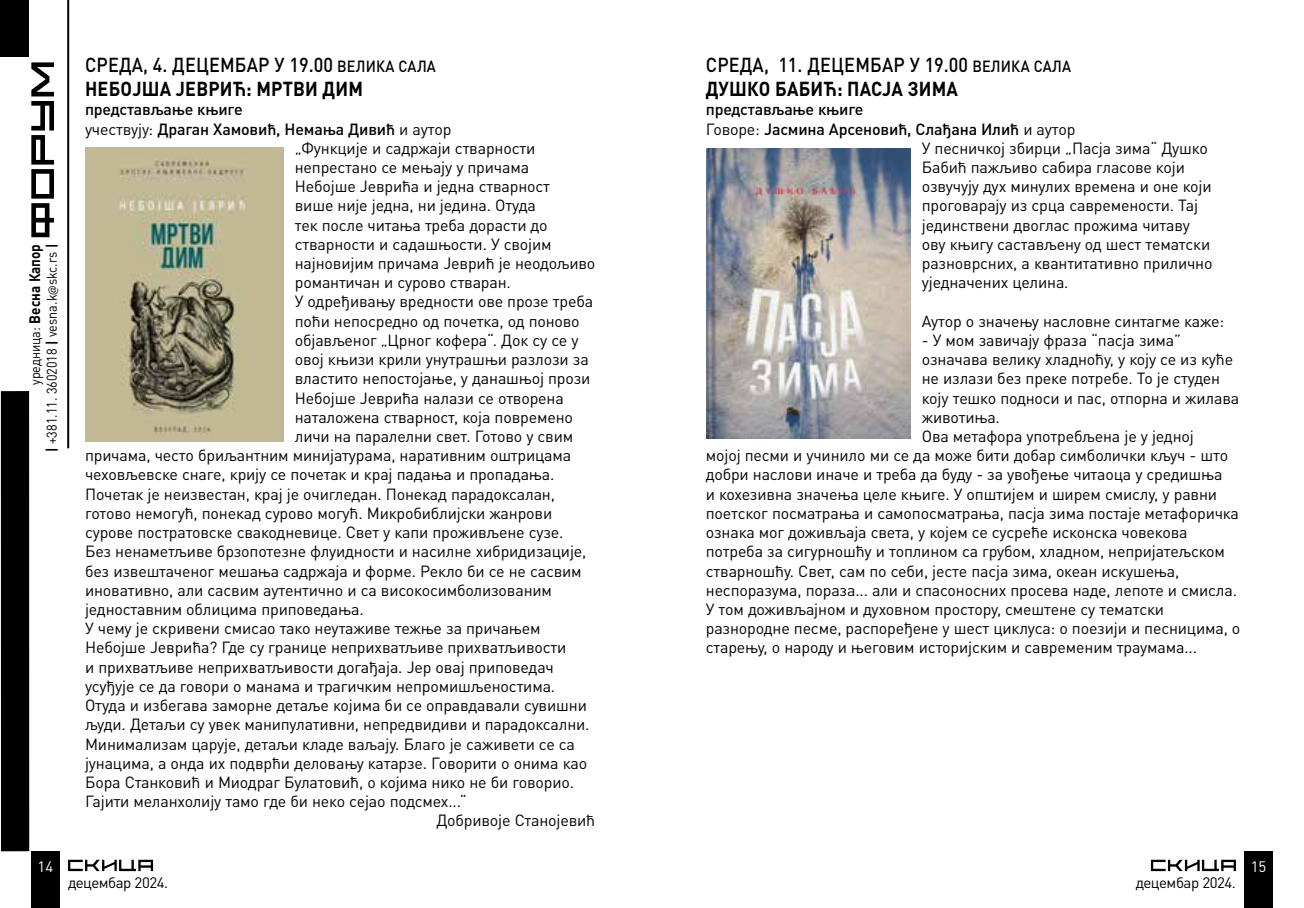
<style>
.page{position:relative;width:1304px;height:908px;background:#fff}
.page>*{position:absolute;margin:0;border:0;box-sizing:border-box;transform-origin:0 0}
.t1{font:500 20px/24px "DIN Pro";letter-spacing:.01em;color:#000;scale:.9 1}
.t2{font:700 20px "DIN Pro";letter-spacing:.105em;color:#000;scale:.9 1}
.t3{font:16px "DIN Pro";letter-spacing:-.01em;color:#000}
.t4{font:500 16px "DIN Pro";letter-spacing:-.01em;color:#000}
.t5{font:15px "DIN Pro";letter-spacing:-.03em;color:#000}
.t6{font:700 15px "DIN Pro";color:#000;scale:.9 1}
.t7{font:15px "DIN Pro";color:#fff}
.t8{font:14px "DIN Pro";color:#000;scale:.9 1}
.s1{font-weight:400;font-size:14px}
.s2{font-weight:700}
.s3{font-family:"Myriad Pro"}
.s4{font-size:16px}
.s5{font-weight:400}
</style>
<div class="page">
<div style="left:31px;top:850px;width:29px;height:57px;background:#000"></div>
<svg style="left:68px;top:859px;width:85px;height:11px"></svg>
<div style="left:1244px;top:850px;width:29px;height:57px;background:#000"></div>
<svg style="left:1151px;top:859px;width:85px;height:11px"></svg>
<div style="left:1px;top:391px;width:28px;height:459px;background:#000"></div>
<div style="left:0;top:0;width:28px;height:57px;background:#000"></div>
<hr style="left:67px;top:0;width:2px;height:448px;background:#000">
<svg style="left:31px;top:62px;width:23px;height:175px"></svg>
<img style="left:85px;top:147px;width:198px;height:294px">
<img style="left:706px;top:148px;width:204px;height:290px">
<p class="t6" style="left:22px;top:385px;width:158px;rotate:-90deg"><span class="s1">уредница:</span> Весна Капор</p>
<p class="t8" style="left:41px;top:452px;width:232px;rotate:-90deg"><span class="s2">|</span> +381.11. 3602018 <span class="s2">|</span> vesna.k<span class="s3">@</span>skc.rs <span class="s2">|</span></p>
<p class="t1" style="left:85px;top:51px;width:391px">среда, 4. децембар у 19.00 <span class="s4">велика сала<br></span><span class="s2">Н ебојша Јеврић: Мртви дим</span></p>
<p class="t4" style="left:85px;top:96px;width:159px">представљање књиге</p>
<p class="t4" style="left:85px;top:116px;width:368px"><span class="s5">учествују:</span> Драган Хамовић, Н емања Дивић <span class="s5">и аутор</span></p>
<p class="t3" style="left:295px;top:135px;width:242px">„Функције и садржаји стварности</p>
<p class="t3" style="left:295px;top:154px;width:236px">непрестано се мењају у причама</p>
<p class="t3" style="left:295px;top:174px;width:257px">Небојше Јеврића и једна стварност</p>
<p class="t3" style="left:295px;top:193px;width:243px">више није једна, ни једина. Отуда</p>
<p class="t3" style="left:295px;top:212px;width:254px">тек после читања треба дорасти до</p>
<p class="t3" style="left:295px;top:231px;width:258px">стварности и садашњости. У својим</p>
<p class="t3" style="left:295px;top:250px;width:302px">најновијим причама Јеврић је неодољиво</p>
<p class="t3" style="left:295px;top:270px;width:218px">романтичан и сурово стваран.</p>
<p class="t3" style="left:295px;top:289px;width:300px">У одређивању вредности ове прозе треба</p>
<p class="t3" style="left:295px;top:308px;width:286px">поћи непосредно од почетка, од поново</p>
<p class="t3" style="left:295px;top:327px;width:285px">објављеног „Црног кофера“. Док су се у</p>
<p class="t3" style="left:295px;top:346px;width:296px">овој књизи крили унутрашњи разлози за</p>
<p class="t3" style="left:295px;top:366px;width:297px">властито непостојање, у данашњој прози</p>
<p class="t3" style="left:295px;top:385px;width:270px">Небојше Јеврића налази се отворена</p>
<p class="t3" style="left:295px;top:404px;width:280px">наталожена стварност, која повремено</p>
<p class="t3" style="left:295px;top:423px;width:280px">личи на паралелни свет. Готово у свим</p>
<p class="t3" style="left:85px;top:442px;width:488px">причама, често бриљантним минијатурама, наративним оштрицама</p>
<p class="t3" style="left:85px;top:462px;width:471px">чеховљевске снаге, крију се почетак и крај падања и пропадања.</p>
<p class="t3" style="left:85px;top:481px;width:471px">Почетак је неизвестан, крај је очигледан. Понекад парадоксалан,</p>
<p class="t3" style="left:85px;top:500px;width:469px">готово немогућ, понекад сурово могућ. Микробиблијски жанрови</p>
<p class="t3" style="left:85px;top:519px;width:480px">сурове постратовске свакодневице. Свет у капи проживљене сузе.</p>
<p class="t3" style="left:85px;top:538px;width:503px">Без ненаметљиве брзопотезне флуидности и насилне хибридизације,</p>
<p class="t3" style="left:85px;top:558px;width:498px">без извештаченог мешања садржаја и форме. Рекло би се не сасвим</p>
<p class="t3" style="left:85px;top:577px;width:468px">иновативно, али сасвим аутентично и сa високосимболизованим</p>
<p class="t3" style="left:85px;top:596px;width:280px">једноставним облицима приповедања.</p>
<p class="t3" style="left:85px;top:615px;width:457px">У чему је скривени смисао тако неутаживе тежње за причањем</p>
<p class="t3" style="left:85px;top:634px;width:483px">Небојше Јеврића? Где су границе неприхватљиве прихватљивости</p>
<p class="t3" style="left:85px;top:654px;width:470px">и прихватљиве неприхватљивости догађаја. Јер овај приповедач</p>
<p class="t3" style="left:85px;top:673px;width:472px">усуђује се да говори о манама и трагичким непромишљеностима.</p>
<p class="t3" style="left:85px;top:692px;width:503px">Отуда и избегава заморне детаље којима би се оправдавали сувишни</p>
<p class="t3" style="left:85px;top:711px;width:506px">људи. Детаљи су увек манипулативни, непредвидиви и парадоксални.</p>
<p class="t3" style="left:85px;top:730px;width:491px">Минимализам царује, детаљи кладе ваљају. Благо је саживети се сa</p>
<p class="t3" style="left:85px;top:750px;width:504px">јунацима, а онда их подврћи деловању катарзе. Говорити о онима као</p>
<p class="t3" style="left:85px;top:769px;width:491px">Бора Станковић и Миодраг Булатовић, о којима нико не би говорио.</p>
<p class="t3" style="left:85px;top:788px;width:383px">Гајити меланхолију тамо где би неко сејао подсмех...“</p>
<p class="t3" style="left:436px;top:807px;width:160px">Добривоје Станојевић</p>
<p class="t7" style="left:38px;top:853px;width:17px">14</p>
<p class="t5" style="left:68px;top:870px;width:102px">децембар 2024.</p>
<p class="t1" style="left:706px;top:51px;width:407px">среда, 11. децембар у 19.00 <span class="s4">велика сала<br></span><span class="s2">Душ</span></p>
<p class="t2" style="left:747px;top:72px;width:234px">ко Бабић: Пасја зима</p>
<p class="t4" style="left:706px;top:96px;width:159px">представљање књиге</p>
<p class="t4" style="left:706px;top:116px;width:371px"><span class="s5">Говоре:</span> Јасмина Арсеновић, Слађана Илић <span class="s5">и аутор</span></p>
<p class="t3" style="left:922px;top:135px;width:288px">У песничкој збирци „Пасја зима“ Душко</p>
<p class="t3" style="left:922px;top:154px;width:265px">Бабић пажљиво сабира гласове који</p>
<p class="t3" style="left:922px;top:174px;width:291px">озвучују дух минулих времена и оне који</p>
<p class="t3" style="left:922px;top:193px;width:278px">проговарају из срца савремености. Тај</p>
<p class="t3" style="left:922px;top:212px;width:270px">јединствени двоглас прожима читаву</p>
<p class="t3" style="left:922px;top:231px;width:290px">ову књигу састављену од шест тематски</p>
<p class="t3" style="left:922px;top:250px;width:292px">разноврсних, а квантитативно прилично</p>
<p class="t3" style="left:922px;top:270px;width:148px">уједначених целина.</p>
<p class="t3" style="left:922px;top:308px;width:304px">Аутор о значењу насловне синтагме каже:</p>
<p class="t3" style="left:922px;top:327px;width:261px">- У мом завичају фраза “пасја зима”</p>
<p class="t3" style="left:922px;top:346px;width:313px">означава велику хладноћу, у коју се из куће</p>
<p class="t3" style="left:922px;top:366px;width:300px">не излази без преке потребе. То је студен</p>
<p class="t3" style="left:922px;top:385px;width:319px">коју тешко подноси и пас, отпорна и жилава</p>
<p class="t3" style="left:922px;top:404px;width:80px">животиња.</p>
<p class="t3" style="left:922px;top:423px;width:274px">Ова метафора употребљена је у једној</p>
<p class="t3" style="left:706px;top:442px;width:524px">мојој песми и учинило ми се да може бити добар симболички кључ - што</p>
<p class="t3" style="left:706px;top:462px;width:518px">добри наслови иначе и треба да буду - за увођење читаоца у средишња</p>
<p class="t3" style="left:706px;top:481px;width:513px">и кохезивна значења целе књиге. У општијем и ширем смислу, у равни</p>
<p class="t3" style="left:706px;top:500px;width:535px">поетског посматрања и самопосматрања, пасја зима постаје метафоричка</p>
<p class="t3" style="left:706px;top:519px;width:483px">ознака мог доживљаја света, у којем се сусреће исконска човекова</p>
<p class="t3" style="left:706px;top:538px;width:521px">потреба за сигурношћу и топлином са грубом, хладном, непријатељском</p>
<p class="t3" style="left:706px;top:558px;width:475px">стварношћу. Свет, сам по себи, јесте пасја зима, океан искушења,</p>
<p class="t3" style="left:706px;top:577px;width:533px">неспоразума, пораза... али и спасоносних просева наде, лепоте и смисла.</p>
<p class="t3" style="left:706px;top:596px;width:460px">У том доживљајном и духовном простору, смештене су тематски</p>
<p class="t3" style="left:706px;top:615px;width:536px">разнородне песме, распоређене у шест циклуса: о поезији и песницима, о</p>
<p class="t3" style="left:706px;top:634px;width:493px">старењу, о народу и његовим историјским и савременим траумама...</p>
<p class="t5" style="left:1136px;top:870px;width:102px">децембар 2024.</p>
<p class="t7" style="left:1251px;top:853px;width:17px">15</p>
</div>
